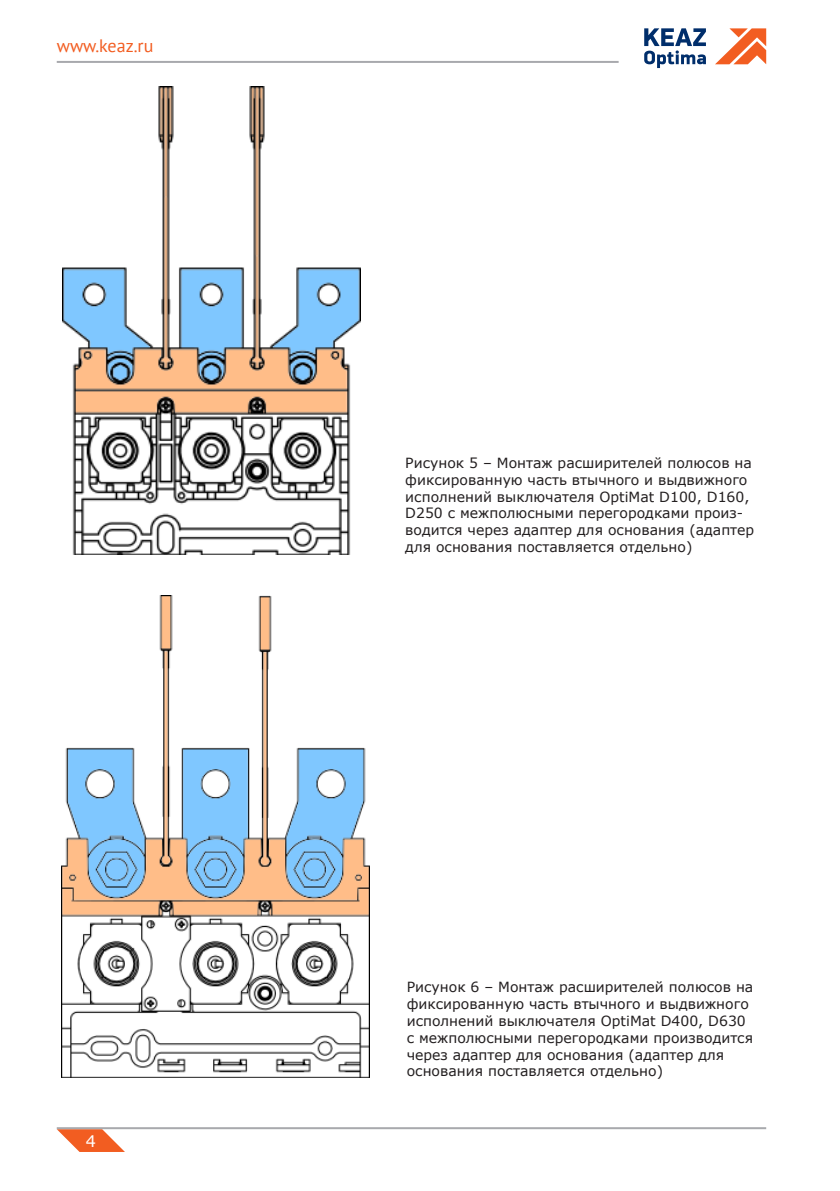
<style>
.page{position:relative;width:840px;height:1191px;background:#fff}
.page>*{position:absolute;margin:0;border:0;box-sizing:border-box;transform-origin:0 0}
.t1{font:18px "PT Sans";color:#f25d21}
.t2{font:16px "Verdana";color:#fff}
.t3{font:14px/16.8px "Verdana";color:#231f20}
</style>
<div class="page">
<hr style="left:57px;top:61px;width:561px;height:2px;background:#a8a9ad">
<svg style="left:715px;top:28px;width:50px;height:36px"></svg>
<svg style="left:644px;top:28px;width:61px;height:40px"></svg>
<svg style="left:57px;top:1129px;width:68px;height:23px"></svg>
<hr style="left:57px;top:1127px;width:708px;height:2px;background:#a8a9ad">
<img style="left:62px;top:86px;width:298px;height:468px">
<img style="left:61px;top:596px;width:308px;height:481px">
<p class="t1" style="left:57px;top:34px;width:98px">www.keaz.ru</p>
<p class="t2" style="left:86px;top:1129px;width:12px">4</p>
<p class="t3" style="left:405px;top:454px;width:350px">Рисунок 5 – Монтаж расширителей полюсов на фиксированную часть втычного и выдвижного исполнений выключателя OptiMat D100, D160, D250 с межполюсными перегородками произ&shy;водится через адаптер для основания (адаптер для основания поставляется отдельно)</p>
<p class="t3" style="left:406px;top:978px;width:348px">Рисунок 6 – Монтаж расширителей полюсов на фиксированную часть втычного и выдвижного исполнений выключателя OptiMat D400, D630 с межполюсными перегородками производится через адаптер для основания (адаптер для основания поставляется отдельно)</p>
</div>
